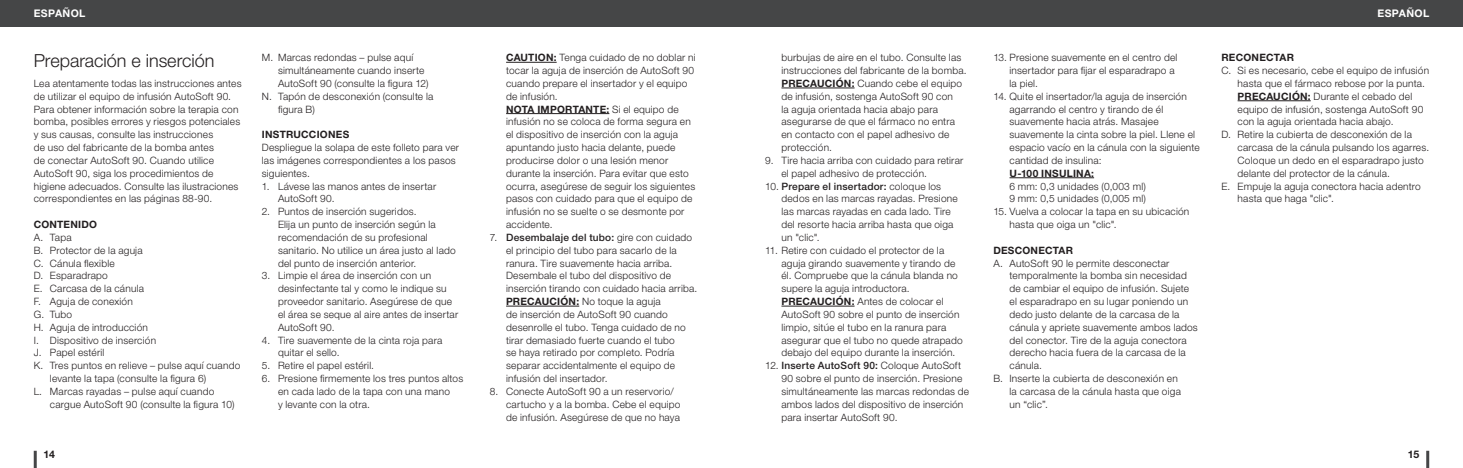
<style>
.page{position:relative;width:1463px;height:468px;background:#fff}
.page>*{position:absolute;margin:0;border:0;box-sizing:border-box;transform-origin:0 0}
.Section_Title__Lrg_IFU{font:300 18px "Helvetica Neue LT Pro";color:#231f20}
.t1{font:700 10.5px "Helvetica Neue LT Pro";letter-spacing:.035em;color:#fff}
.t2{font:700 10.5px "Helvetica Neue LT Pro";color:#231f20}
.Numbered_List__Lrg_IFU{font:300 10.2px/12.9px "Helvetica Neue LT Pro";letter-spacing:.02em;color:#231f20}
.Body_Indented__Lrg_IFU{font:300 10.2px/12.9px "Helvetica Neue LT Pro";letter-spacing:.02em;color:#231f20}
.Body__Lrg_IFU{font:300 10.2px/12.8px "Helvetica Neue LT Pro";letter-spacing:.02em;color:#231f20}
.Alpha_List_-_Roman_Numerals__Lrg_IFU{font:300 10.2px/12.9px "Helvetica Neue LT Pro";letter-spacing:.02em;color:#231f20}
.Subhead__Lrg_IFU{font:700 10.2px "Helvetica Neue LT Pro";letter-spacing:.025em;color:#231f20}
.Body_Indented__Lrg_IFU-2{font:700 10.2px "Helvetica Neue LT Pro";letter-spacing:.025em;color:#231f20}
.s1{font-weight:700}
.s2{font-weight:500}
</style>
<div class="page">
<div style="left:0;top:0;width:731px;height:27px;background:#454647"></div>
<div style="left:731px;top:0;width:732px;height:27px;background:#454647"></div>
<hr style="left:34px;top:450px;width:3px;height:18px;background:#454647">
<hr style="left:1426px;top:450px;width:3px;height:18px;background:#454647">
<hr style="left:506px;top:62px;width:51px;height:1px;background:#231f20">
<hr style="left:506px;top:113px;width:103px;height:1px;background:#231f20">
<hr style="left:506px;top:306px;width:73px;height:1px;background:#231f20">
<hr style="left:781px;top:88px;width:73px;height:1px;background:#231f20">
<hr style="left:781px;top:306px;width:73px;height:1px;background:#231f20">
<hr style="left:1009px;top:177px;width:85px;height:1px;background:#231f20">
<hr style="left:1237px;top:100px;width:73px;height:1px;background:#231f20">
<p class="t1" style="left:34px;top:7px;width:53px">ESPAÑOL</p>
<p class="t1" style="left:1377px;top:7px;width:53px">ESPAÑOL</p>
<p class="Section_Title__Lrg_IFU" style="left:34px;top:49px;width:182px">Preparación e inserción</p>
<p class="Body__Lrg_IFU" style="left:34px;top:77px;width:209px">Lea atentamente todas las instrucciones antes de utilizar el equipo de infusión AutoSoft 90.<br>Para obtener información sobre la terapia con bomba, posibles errores y riesgos potenciales y sus causas, consulte las instrucciones<br>de uso del fabricante de la bomba antes<br>de conectar AutoSoft 90. Cuando utilice AutoSoft 90, siga los procedimientos de higiene adecuados. Consulte las ilustraciones correspondientes en las páginas 88-90.</p>
<p class="Subhead__Lrg_IFU" style="left:34px;top:218px;width:65px">CONTENIDO</p>
<p class="Body__Lrg_IFU" style="left:34px;top:231px;width:39px">A. Tapa</p>
<p class="Body__Lrg_IFU" style="left:34px;top:243px;width:110px">B. Protector de la aguja</p>
<p class="Body__Lrg_IFU" style="left:34px;top:256px;width:82px">C. Cánula flexible</p>
<p class="Body__Lrg_IFU" style="left:34px;top:269px;width:76px">D. Esparadrapo</p>
<p class="Body__Lrg_IFU" style="left:34px;top:282px;width:112px">E. Carcasa de la cánula</p>
<p class="Body__Lrg_IFU" style="left:34px;top:295px;width:101px">F. Aguja de conexión</p>
<p class="Body__Lrg_IFU" style="left:34px;top:308px;width:40px">G. Tubo</p>
<p class="Body__Lrg_IFU" style="left:34px;top:320px;width:116px">H. Aguja de introducción</p>
<p class="Body__Lrg_IFU" style="left:34px;top:333px;width:124px">I. Dispositivo de inserción</p>
<p class="Body__Lrg_IFU" style="left:34px;top:346px;width:72px">J. Papel estéril</p>
<p class="Body__Lrg_IFU" style="left:50px;top:359px;width:192px;text-indent:-16px">K. Tres puntos en relieve – pulse aquí cuando levante la tapa (consulte la figura 6)</p>
<p class="Body__Lrg_IFU" style="left:50px;top:384px;width:186px;text-indent:-16px">L. Marcas rayadas – pulse aquí cuando cargue AutoSoft 90 (consulte la figura 10)</p>
<p class="Body__Lrg_IFU" style="left:278px;top:51px;width:152px;text-indent:-16px">M. Marcas redondas – pulse aquí simultáneamente cuando inserte<br>AutoSoft 90 (consulte la figura 12)</p>
<p class="Body__Lrg_IFU" style="left:278px;top:89px;width:157px;text-indent:-16px">N. Tapón de desconexión (consulte la figura B)</p>
<p class="Subhead__Lrg_IFU" style="left:262px;top:128px;width:89px">INSTRUCCIONES</p>
<p class="Body__Lrg_IFU" style="left:262px;top:141px;width:199px">Despliegue la solapa de este folleto para ver las imágenes correspondientes a los pasos siguientes.</p>
<p class="Numbered_List__Lrg_IFU" style="left:278px;top:179px;width:160px;text-indent:-16px">1. Lávese las manos antes de insertar<br>AutoSoft 90.</p>
<p class="Numbered_List__Lrg_IFU" style="left:278px;top:205px;width:179px;text-indent:-16px">2. Puntos de inserción sugeridos.<br>Elija un punto de inserción según la recomendación de su profesional sanitario. No utilice un área justo al lado del punto de inserción anterior.</p>
<p class="Numbered_List__Lrg_IFU" style="left:278px;top:269px;width:182px;text-indent:-16px">3. Limpie el área de inserción con un desinfectante tal y como le indique su proveedor sanitario. Asegúrese de que el área se seque al aire antes de insertar AutoSoft 90.</p>
<p class="Numbered_List__Lrg_IFU" style="left:278px;top:333px;width:166px;text-indent:-16px">4. Tire suavemente de la cinta roja para quitar el sello.</p>
<p class="Numbered_List__Lrg_IFU" style="left:262px;top:359px;width:114px">5. Retire el papel estéril.</p>
<p class="Numbered_List__Lrg_IFU" style="left:278px;top:372px;width:187px;text-indent:-16px">6. Presione firmemente los tres puntos altos en cada lado de la tapa con una mano<br>y levante con la otra.</p>
<p class="Body_Indented__Lrg_IFU" style="left:506px;top:51px;width:191px"><span class="s1">CAUTION:</span> Tenga cuidado de no doblar ni tocar la aguja de inserción de AutoSoft 90 cuando prepare el insertador y el equipo de infusión.</p>
<p class="Body_Indented__Lrg_IFU" style="left:506px;top:102px;width:191px"><span class="s1">NOTA IMPORTANTE:</span> Si el equipo de infusión no se coloca de forma segura en el dispositivo de inserción con la aguja apuntando justo hacia delante, puede producirse dolor o una lesión menor durante la inserción. Para evitar que esto ocurra, asegúrese de seguir los siguientes pasos con cuidado para que el equipo de infusión no se suelte o se desmonte por accidente.</p>
<p class="Numbered_List__Lrg_IFU" style="left:506px;top:231px;width:193px;text-indent:-16px">7. <span class="s2">Desembalaje del tubo:</span> gire con cuidado el principio del tubo para sacarlo de la ranura. Tire suavemente hacia arriba.<br>Desembale el tubo del dispositivo de inserción tirando con cuidado hacia arriba.</p>
<p class="Body_Indented__Lrg_IFU" style="left:506px;top:295px;width:181px"><span class="s1">PRECAUCIÓN:</span> No toque la aguja<br>de inserción de AutoSoft 90 cuando desenrolle el tubo. Tenga cuidado de no tirar demasiado fuerte cuando el tubo se haya retirado por completo. Podría separar accidentalmente el equipo de infusión del insertador.</p>
<p class="Numbered_List__Lrg_IFU" style="left:506px;top:384px;width:176px;text-indent:-16px">8. Conecte AutoSoft 90 a un reservorio/ cartucho y a la bomba. Cebe el equipo de infusión. Asegúrese de que no haya</p>
<p class="Subhead__Lrg_IFU" style="left:1221px;top:51px;width:74px">RECONECTAR</p>
<p class="Alpha_List_-_Roman_Numerals__Lrg_IFU" style="left:1237px;top:64px;width:193px;text-indent:-16px">C. Si es necesario, cebe el equipo de infusión hasta que el fármaco rebose por la punta.</p>
<p class="Body_Indented__Lrg_IFU" style="left:1237px;top:89px;width:187px"><span class="s1">PRECAUCIÓN:</span> Durante el cebado del equipo de infusión, sostenga AutoSoft 90 con la aguja orientada hacia abajo.</p>
<p class="Alpha_List_-_Roman_Numerals__Lrg_IFU" style="left:1237px;top:128px;width:193px;text-indent:-16px">D. Retire la cubierta de desconexión de la carcasa de la cánula pulsando los agarres.<br>Coloque un dedo en el esparadrapo justo delante del protector de la cánula.</p>
<p class="Alpha_List_-_Roman_Numerals__Lrg_IFU" style="left:1237px;top:179px;width:185px;text-indent:-16px">E. Empuje la aguja conectora hacia adentro hasta que haga "clic".</p>
<p class="Numbered_List__Lrg_IFU" style="left:781px;top:51px;width:187px">burbujas de aire en el tubo. Consulte las instrucciones del fabricante de la bomba.</p>
<p class="Body_Indented__Lrg_IFU" style="left:781px;top:77px;width:182px"><span class="s1">PRECAUCIÓN:</span> Cuando cebe el equipo de infusión, sostenga AutoSoft 90 con la aguja orientada hacia abajo para asegurarse de que el fármaco no entra en contacto con el papel adhesivo de protección.</p>
<p class="Numbered_List__Lrg_IFU" style="left:781px;top:154px;width:183px;text-indent:-16px">9. Tire hacia arriba con cuidado para retirar el papel adhesivo de protección.</p>
<p class="Numbered_List__Lrg_IFU" style="left:781px;top:179px;width:178px;text-indent:-16px">10. <span class="s2">Prepare el insertador:</span> coloque los dedos en las marcas rayadas. Presione las marcas rayadas en cada lado. Tire del resorte hacia arriba hasta que oiga un "clic".</p>
<p class="Numbered_List__Lrg_IFU" style="left:781px;top:243px;width:178px;text-indent:-16px">11. Retire con cuidado el protector de la aguja girando suavemente y tirando de él. Compruebe que la cánula blanda no supere la aguja introductora.</p>
<p class="Body_Indented__Lrg_IFU" style="left:781px;top:295px;width:183px"><span class="s1">PRECAUCIÓN:</span> Antes de colocar el AutoSoft 90 sobre el punto de inserción limpio, sitúe el tubo en la ranura para asegurar que el tubo no quede atrapado debajo del equipo durante la inserción.</p>
<p class="Numbered_List__Lrg_IFU" style="left:781px;top:359px;width:189px;text-indent:-16px">12. <span class="s2">Inserte AutoSoft 90:</span> Coloque AutoSoft 90 sobre el punto de inserción. Presione simultáneamente las marcas redondas de ambos lados del dispositivo de inserción para insertar AutoSoft 90.</p>
<p class="Numbered_List__Lrg_IFU" style="left:1009px;top:51px;width:169px;text-indent:-16px">13. Presione suavemente en el centro del insertador para fijar el esparadrapo a la piel.</p>
<p class="Numbered_List__Lrg_IFU" style="left:1009px;top:89px;width:192px;text-indent:-16px">14. Quite el insertador/la aguja de inserción agarrando el centro y tirando de él suavemente hacia atrás. Masajee suavemente la cinta sobre la piel. Llene el espacio vacío en la cánula con la siguiente cantidad de insulina:</p>
<p class="Body_Indented__Lrg_IFU-2" style="left:1009px;top:167px;width:86px">U-100 INSULINA:</p>
<p class="Body_Indented__Lrg_IFU" style="left:1009px;top:179px;width:138px">6 mm: 0,3 unidades (0,003 ml)</p>
<p class="Body_Indented__Lrg_IFU" style="left:1009px;top:192px;width:138px">9 mm: 0,5 unidades (0,005 ml)</p>
<p class="Body__Lrg_IFU" style="left:1009px;top:205px;width:181px;text-indent:-16px">15. Vuelva a colocar la tapa en su ubicación hasta que oiga un "clic".</p>
<p class="Subhead__Lrg_IFU" style="left:993px;top:244px;width:81px">DESCONECTAR</p>
<p class="Alpha_List_-_Roman_Numerals__Lrg_IFU" style="left:1009px;top:256px;width:190px;text-indent:-16px">A. AutoSoft 90 le permite desconectar temporalmente la bomba sin necesidad de cambiar el equipo de infusión. Sujete el esparadrapo en su lugar poniendo un dedo justo delante de la carcasa de la cánula y apriete suavemente ambos lados del conector. Tire de la aguja conectora derecho hacia fuera de la carcasa de la cánula.</p>
<p class="Alpha_List_-_Roman_Numerals__Lrg_IFU" style="left:1009px;top:372px;width:173px;text-indent:-16px">B. Inserte la cubierta de desconexión en la carcasa de la cánula hasta que oiga un “clic”.</p>
<p class="t2" style="left:43px;top:448px;width:13px">14</p>
<p class="t2" style="left:1408px;top:448px;width:13px">15</p>
</div>
